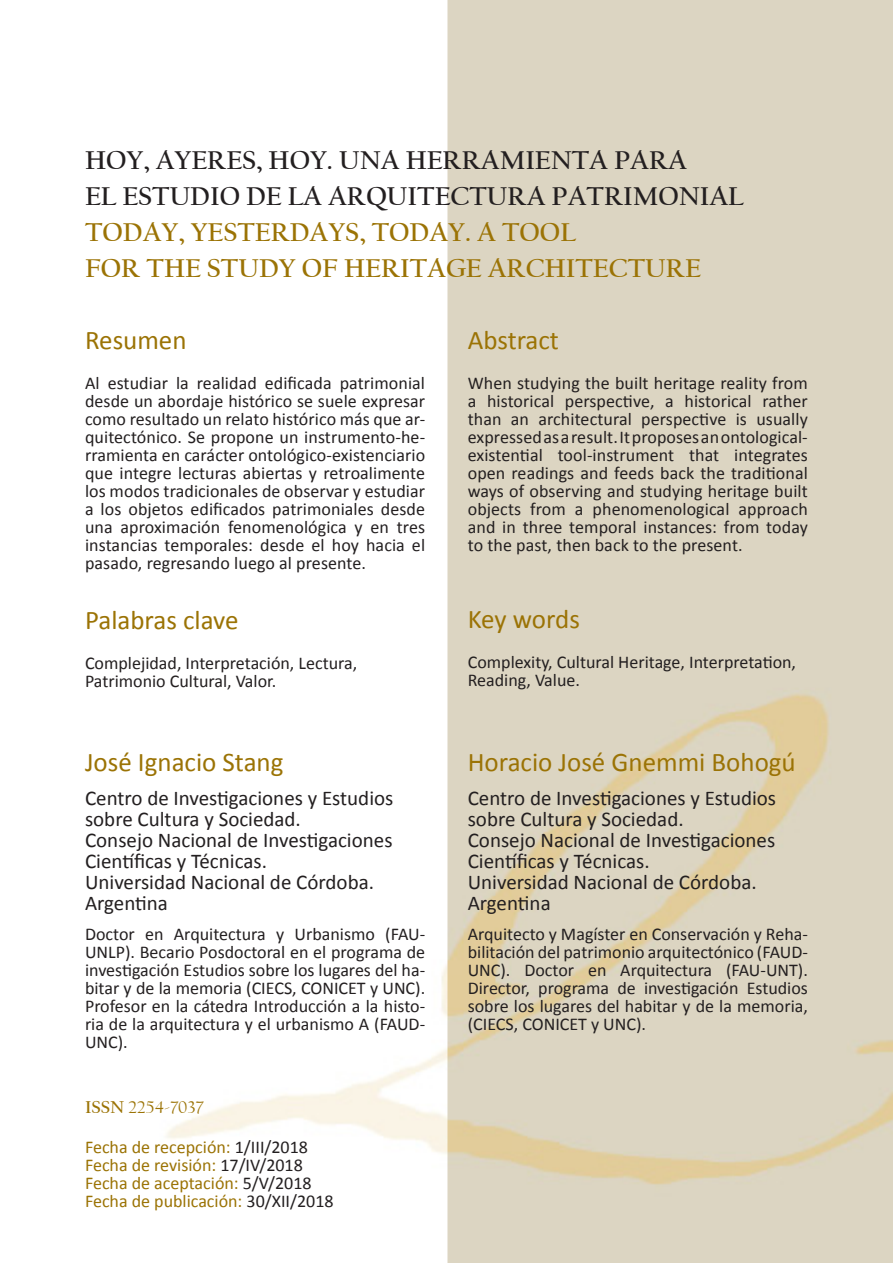
<style>
.page{position:relative;width:893px;height:1263px;background:#fff}
.page>*{position:absolute;margin:0;border:0;box-sizing:border-box;transform-origin:0 0}
.AUTORA{font:27px "Calibri";color:#9b7305}
.TITULO{font:700 27px/36px "Californian FB";color:#231f20}
.t1{font:700 27px/36px "Californian FB";color:#9b7305}
.t2{font:21px/21px "Calibri";color:#231f20}
.t3{font:18px/18px "Calibri";color:#231f20;text-align:justify}
.t4{font:18px "Calibri";color:#9b7305}
.t5{font:18px "Californian FB";color:#9b7305}
.s1{font-weight:700}
.s2{color:#231f20}
</style>
<div class="page">
<p class="TITULO" style="left:85px;top:142px;width:660px">HOY, AYERES, HOY. UNA HERRAMIENTA PARA<br>EL ESTUDIO DE LA ARQUITECTURA PATRIMONIAL</p>
<p class="t1" style="left:85px;top:214px;width:617px">TODAY, YESTERDAYS, TODAY. A TOOL<br>FOR THE STUDY OF HERITAGE ARCHITECTURE</p>
<p class="AUTORA" style="left:85px;top:324px;width:103px">Resumen</p>
<p class="t3" style="left:85px;top:373px;width:342px">Al estudiar la realidad edificada patrimonial desde un abordaje histórico se suele expresar como resultado un relato histórico más que ar&shy;quitectónico. Se propone un instrumento-he&shy;rramienta en carácter ontológico-existenciario que integre lecturas abiertas y retroalimente los modos tradicionales de observar y estudiar a los objetos edificados patrimoniales desde una aproximación fenomenológica y en tres instancias temporales: desde el hoy hacia el pasado, regresando luego al presente.</p>
<p class="AUTORA" style="left:85px;top:604px;width:155px">Palabras clave</p>
<p class="t3" style="left:85px;top:653px;width:274px">Complejidad, Interpretación, Lectura,<br>Patrimonio Cultural, Valor.</p>
<p class="AUTORA" style="left:85px;top:745px;width:200px">José Ignacio Stang</p>
<p class="t2" style="left:85px;top:786px;width:310px">Centro de Investigaciones y Estudios sobre Cultura y Sociedad.<br>Consejo Nacional de Investigaciones<br>Científicas y Técnicas.<br>Universidad Nacional de Córdoba.<br>Argentina</p>
<p class="t3" style="left:85px;top:924px;width:342px">Doctor en Arquitectura y Urbanismo (FAU-UNLP). Becario Posdoctoral en el programa de investigación Estudios sobre los lugares del ha&shy;bitar y de la memoria (CIECS, CONICET y UNC).<br>Profesor en la cátedra Introducción a la histo&shy;ria de la arquitectura y el urbanismo A (FAUD-UNC).</p>
<p class="t5" style="left:85px;top:1097px;width:120px"><span class="s1">ISSN</span> 2254-7037</p>
<p class="t4" style="left:85px;top:1136px;width:224px">Fecha de recepción: <span class="s2">1/III/2018</span></p>
<p class="t4" style="left:85px;top:1154px;width:219px">Fecha de revisión: <span class="s2">17/IV/2018</span></p>
<p class="t4" style="left:85px;top:1172px;width:228px">Fecha de aceptación: <span class="s2">5/V/2018</span></p>
<p class="t4" style="left:85px;top:1190px;width:250px">Fecha de publicación: <span class="s2">30/XII/2018</span></p>
<p class="AUTORA" style="left:468px;top:324px;width:93px">Abstract</p>
<p class="t3" style="left:468px;top:373px;width:342px">When studying the built heritage reality from a historical perspective, a historical rather than an architectural perspective is usually expressed as a result. It proposes an ontological&shy;existential tool-instrument that integrates open readings and feeds back the traditional ways of observing and studying heritage built objects from a phenomenological approach and in three temporal instances: from today to the past, then back to the present.</p>
<p class="AUTORA" style="left:468px;top:603px;width:114px">Key words</p>
<p class="t3" style="left:468px;top:652px;width:330px">Complexity, Cultural Heritage, Interpretation,<br>Reading, Value.</p>
<p class="AUTORA" style="left:468px;top:745px;width:330px">Horacio José Gnemmi Bohogú</p>
<p class="t2" style="left:468px;top:786px;width:310px">Centro de Investigaciones y Estudios sobre Cultura y Sociedad.<br>Consejo Nacional de Investigaciones<br>Científicas y Técnicas.<br>Universidad Nacional de Córdoba.<br>Argentina</p>
<p class="t3" style="left:468px;top:924px;width:342px">Arquitecto y Magíster en Conservación y Reha&shy;bilitación del patrimonio arquitectónico (FAUD-UNC). Doctor en Arquitectura (FAU-UNT).<br>Director, programa de investigación Estudios sobre los lugares del habitar y de la memoria, (CIECS, CONICET y UNC).</p>
</div>
